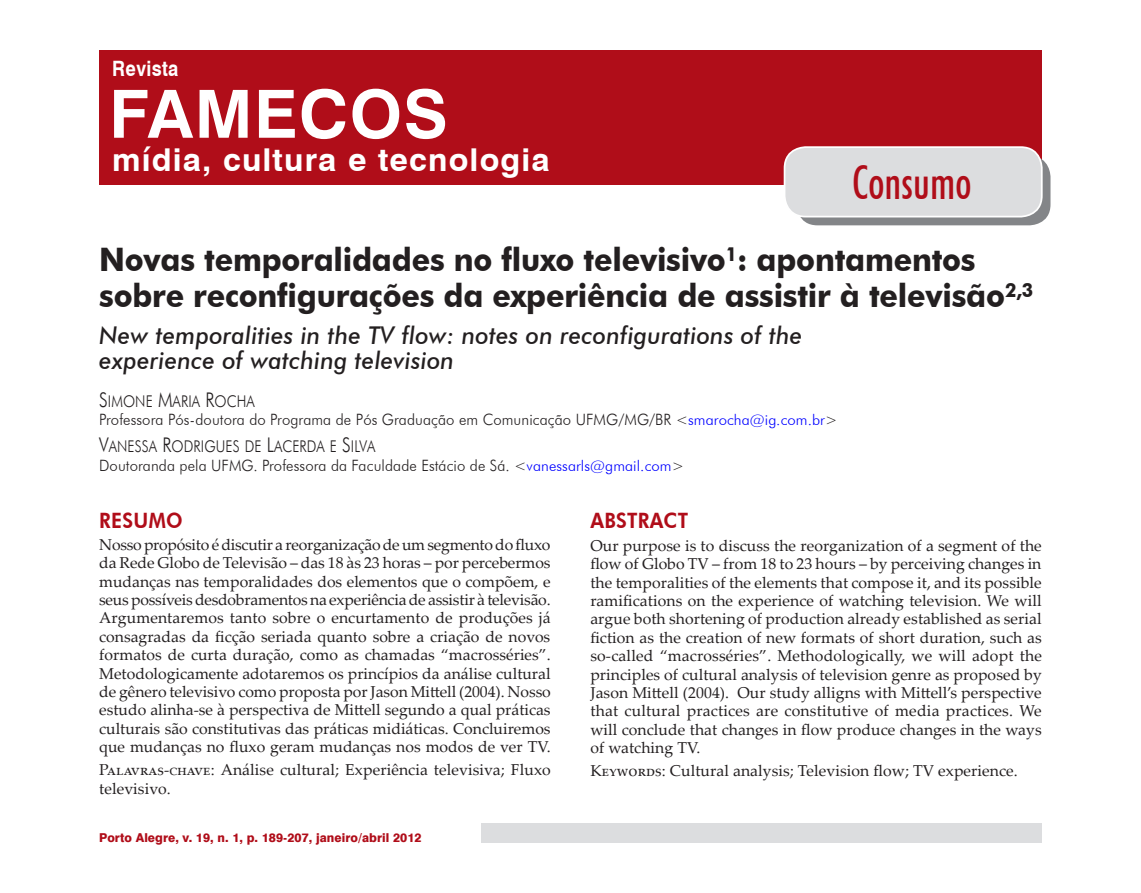
<style>
.page{position:relative;width:1141px;height:893px;background:#fff}
.page>*{position:absolute;margin:0;border:0;box-sizing:border-box;transform-origin:0 0}
.t1{font:700 66.5px "Swiss 721 BT";letter-spacing:.02em;color:#fff}
.Corrente{font:500 condensed 46.2px "Futura BT";letter-spacing:.005em;color:#b00d19;scale:.91 1}
.Título{font:700 32.38px/35.9px "Futura BT";letter-spacing:-.01em;color:#231f20;scale:.94 1}
.t2{font:700 31.5px "Swiss 721 BT";letter-spacing:.035em;color:#fff}
.Tit_versão{font:italic 500 24.5px/25.4px "Futura BT";letter-spacing:.01em;color:#231f20;scale:.95 1}
.Tit_res-abs{font:800 21.18px "Futura BT";letter-spacing:.015em;color:#b00d19;scale:.91 1}
.t3{font:700 21.18px "Swiss 721 BT";letter-spacing:.02em;color:#fff;scale:.86 1}
.Autor{font:16.1px "Futura BT Light SC800";letter-spacing:.005em;color:#231f20;scale:.86 1}
.Res_Abs{font:15.75px/18.4px "Palatino Linotype";color:#231f20;text-align:justify}
.Pal-key{font:15.75px/18.4px "Palatino Linotype";letter-spacing:.005em;color:#231f20}
.Aut_ent{font:300 15.58px "Futura BT";letter-spacing:.005em;color:#231f20;scale:.95 1}
.t4{font:800 12.25px "Swiss 721 BT";letter-spacing:.005em;color:#b00d19}
.s1{font-size:20.3px}
.s2{font-size:14.88px;color:#00f}
</style>
<div class="page">
<div style="left:99px;top:50px;width:943px;height:135px;background:#b00d19"></div>
<div style="left:481px;top:823px;width:561px;height:20px;background:#dcdddf"></div>
<div style="left:796px;top:156px;width:254px;height:69px;background:#808285;border-radius:21px"></div>
<div style="left:785px;top:147px;width:257px;height:70px;background:#dcdddf;border-radius:21px"></div>
<div style="left:784px;top:146px;width:259px;height:71px;border:2px solid #fff;border-radius:21px"></div>
<p class="t3" style="left:112px;top:56px;width:79px">Revista</p>
<p class="t1" style="left:109px;top:74px;width:340px">Famecos</p>
<p class="t2" style="left:112px;top:141px;width:439px">mídia, cultura e tecnologia</p>
<p class="Corrente" style="left:852px;top:155px;width:133px">Consumo</p>
<p class="Título" style="left:99px;top:241px;width:995px">Novas temporalidades no fluxo televisivo<sup>1</sup>: apontamentos sobre reconfigurações da experiência de assistir à televisão<sup>2,3</sup></p>
<p class="Tit_versão" style="left:99px;top:322px;width:742px">New temporalities in the TV flow: notes on reconfigurations of the experience of watching television</p>
<p class="Autor" style="left:99px;top:391px;width:183px"><span class="s1">S</span>IMONE <span class="s1">M</span>ARIA <span class="s1">R</span>OCHA</p>
<p class="Aut_ent" style="left:99px;top:410px;width:778px">Professora Pós-doutora do Programa de Pós Graduação em Comunicação UFMG/MG/BR &lt;<span class="s2">smarocha@ig.com.br</span>&gt;</p>
<p class="Autor" style="left:99px;top:436px;width:322px"><span class="s1">V</span>ANESSA <span class="s1">R</span>ODRIGUES DE <span class="s1">L</span>ACERDA E <span class="s1">S</span>ILVA</p>
<p class="Aut_ent" style="left:99px;top:456px;width:617px">Doutoranda pela UFMG. Professora da Faculdade Estácio de Sá. &lt;<span class="s2">vanessarls@gmail.com</span>&gt;</p>
<p class="Tit_res-abs" style="left:99px;top:507px;width:93px">RESUMO</p>
<p class="Res_Abs" style="left:99px;top:535px;width:453px">Nosso propósito é discutir a reorganização de um segmento do fluxo da Rede Globo de Televisão – das 18 às 23 horas – por percebermos mudanças nas temporalidades dos elementos que o compõem, e seus possíveis desdobramentos na experiência de assistir à televisão.<br>Argumentaremos tanto sobre o encurtamento de produções já consagradas da ficção seriada quanto sobre a criação de novos formatos de curta duração, como as chamadas “macrosséries”.<br>Metodologicamente adotaremos os princípios da análise cultural de gênero televisivo como proposta por Jason Mittell (2004). Nosso estudo alinha-se à perspectiva de Mittell segundo a qual práticas culturais são constitutivas das práticas midiáticas. Concluiremos que mudanças no fluxo geram mudanças nos modos de ver TV.</p>
<p class="Pal-key" style="left:99px;top:760px;width:453px">Palavras-chave: Análise cultural; Experiência televisiva; Fluxo televisivo.</p>
<p class="Tit_res-abs" style="left:590px;top:507px;width:109px">ABSTRACT</p>
<p class="Res_Abs" style="left:590px;top:536px;width:453px">Our purpose is to discuss the reorganization of a segment of the flow of Globo TV – from 18 to 23 hours – by perceiving changes in the temporalities of the elements that compose it, and its possible ramifications on the experience of watching television. We will argue both shortening of production already established as serial fiction as the creation of new formats of short duration, such as so-called “macrosséries”. Methodologically, we will adopt the principles of cultural analysis of television genre as proposed by Jason Mittell (2004). Our study alligns with Mittell’s perspective that cultural practices are constitutive of media practices. We will conclude that changes in flow produce changes in the ways of watching TV.</p>
<p class="Pal-key" style="left:590px;top:761px;width:429px">Keywords: Cultural analysis; Television flow; TV experience.</p>
<p class="t4" style="left:99px;top:830px;width:324px">Porto Alegre, v. 19, n. 1, p. 189-207, janeiro/abril 2012</p>
</div>
